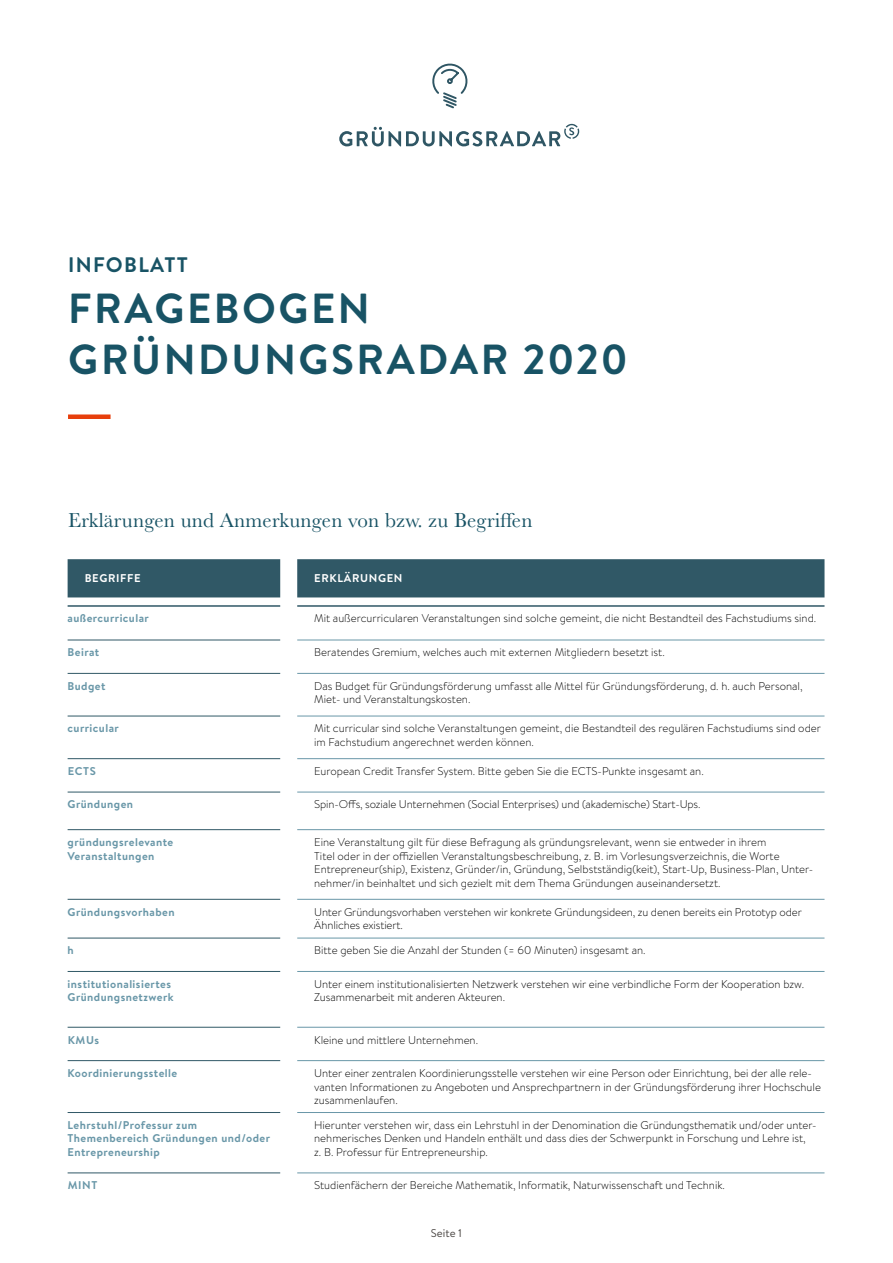
<style>
.page{position:relative;width:893px;height:1263px;background:#fff}
.page>*{position:absolute;margin:0;border:0;box-sizing:border-box;transform-origin:0 0}
.t1{font:700 42px/51px "Brandon Text";letter-spacing:.06em;color:#185365}
.t2{font:21px "Baskerville MT Std";letter-spacing:.01em;color:#185365}
.t3{font:700 21px "Brandon Text";letter-spacing:.06em;color:#185365}
.t4{font:300 11.25px/13.5px "Brandon Text";color:#000}
.t5{font:700 11.25px/13.5px "Brandon Text";letter-spacing:.04em;color:#6997a8}
.t6{font:700 11.25px "Brandon Text";letter-spacing:.06em;color:#fff}
.t7{font:11.25px "Brandon Text";color:#4b4744}
</style>
<div class="page">
<div style="left:68px;top:414px;width:43px;height:5px;background:#e73f0c"></div>
<div style="left:68px;top:559px;width:756px;height:38px;background:#305866"></div>
<hr style="left:297px;top:640px;width:527px;height:1px;background:#6997a8">
<hr style="left:297px;top:673px;width:527px;height:1px;background:#6997a8">
<hr style="left:297px;top:716px;width:527px;height:1px;background:#6997a8">
<hr style="left:297px;top:758px;width:527px;height:1px;background:#6997a8">
<hr style="left:297px;top:792px;width:527px;height:1px;background:#6997a8">
<hr style="left:297px;top:829px;width:527px;height:1px;background:#6997a8">
<hr style="left:297px;top:899px;width:527px;height:1px;background:#6997a8">
<hr style="left:297px;top:1112px;width:527px;height:1px;background:#6997a8">
<hr style="left:297px;top:1172px;width:527px;height:1px;background:#6997a8">
<hr style="left:68px;top:605px;width:212px;height:2px;background:#305866">
<hr style="left:297px;top:605px;width:527px;height:2px;background:#305866">
<hr style="left:68px;top:640px;width:212px;height:1px;background:#305866">
<hr style="left:68px;top:673px;width:212px;height:1px;background:#305866">
<hr style="left:68px;top:716px;width:212px;height:1px;background:#305866">
<hr style="left:68px;top:758px;width:212px;height:1px;background:#305866">
<hr style="left:68px;top:792px;width:212px;height:1px;background:#305866">
<hr style="left:68px;top:829px;width:212px;height:1px;background:#305866">
<hr style="left:68px;top:899px;width:212px;height:1px;background:#305866">
<hr style="left:68px;top:1112px;width:212px;height:1px;background:#305866">
<hr style="left:68px;top:1172px;width:212px;height:1px;background:#305866">
<hr style="left:297px;top:938px;width:527px;height:1px;background:#6997a8">
<hr style="left:297px;top:971px;width:527px;height:1px;background:#6997a8">
<hr style="left:68px;top:938px;width:212px;height:1px;background:#305866">
<hr style="left:68px;top:971px;width:212px;height:1px;background:#305866">
<hr style="left:297px;top:1027px;width:527px;height:1px;background:#6997a8">
<hr style="left:297px;top:1060px;width:527px;height:1px;background:#6997a8">
<hr style="left:68px;top:1027px;width:212px;height:1px;background:#305866">
<hr style="left:68px;top:1060px;width:212px;height:1px;background:#305866">
<svg style="left:339px;top:124px;width:240px;height:22px"></svg>
<svg style="left:432px;top:64px;width:36px;height:45px"></svg>
<h2 class="t3" style="left:68px;top:250px;width:121px">INFOBLATT</h2>
<h1 class="t1" style="left:68px;top:282px;width:561px">FRAGEBOGEN<br>GRÜNDUNGSRADAR 2020</h1>
<h2 class="t2" style="left:68px;top:508px;width:466px">Erklärungen und Anmerkungen von bzw. zu Begriffen</h2>
<p class="t6" style="left:85px;top:570px;width:57px">BEGRIFFE</p>
<p class="t6" style="left:314px;top:570px;width:90px">ERKLÄRUNGEN</p>
<p class="t5" style="left:68px;top:611px;width:83px">außercurricular</p>
<p class="t4" style="left:314px;top:611px;width:503px">Mit außercurricularen Veranstaltungen sind solche gemeint, die nicht Bestandteil des Fachstudiums sind.</p>
<p class="t5" style="left:68px;top:645px;width:33px">Beirat</p>
<p class="t4" style="left:314px;top:645px;width:352px">Beratendes Gremium, welches auch mit externen Mitgliedern besetzt ist.</p>
<p class="t5" style="left:68px;top:679px;width:39px">Budget</p>
<p class="t4" style="left:314px;top:679px;width:490px">Das Budget für Gründungsförderung umfasst alle Mittel für Gründungsförderung, d. h. auch Personal,<br>Miet- und Veranstaltungskosten.</p>
<p class="t5" style="left:68px;top:721px;width:53px">curricular</p>
<p class="t4" style="left:314px;top:721px;width:508px">Mit curricular sind solche Veranstaltungen gemeint, die Bestandteil des regulären Fachstudiums sind oder im Fachstudium angerechnet werden können.</p>
<p class="t5" style="left:68px;top:764px;width:30px">ECTS</p>
<p class="t4" style="left:314px;top:764px;width:391px">European Credit Transfer System. Bitte geben Sie die ECTS-Punkte insgesamt an.</p>
<p class="t5" style="left:68px;top:797px;width:67px">Gründungen</p>
<p class="t4" style="left:314px;top:797px;width:388px">Spin-Offs, soziale Unternehmen (Social Enterprises) und (akademische) Start-Ups.</p>
<p class="t5" style="left:68px;top:835px;width:107px">gründungsrelevante<br>Veranstaltungen</p>
<p class="t4" style="left:314px;top:835px;width:500px">Eine Veranstaltung gilt für diese Befragung als gründungsrelevant, wenn sie entweder in ihrem<br>Titel oder in der offiziellen Veranstaltungsbeschreibung, z. B. im Vorlesungsverzeichnis, die Worte Entrepreneur(ship), Existenz, Gründer/in, Gründung, Selbstständig(keit), Start-Up, Business-Plan, Unter&shy;nehmer/in beinhaltet und sich gezielt mit dem Thema Gründungen auseinandersetzt.</p>
<p class="t5" style="left:68px;top:905px;width:108px">Gründungsvorhaben</p>
<p class="t4" style="left:314px;top:905px;width:489px">Unter Gründungsvorhaben verstehen wir konkrete Gründungsideen, zu denen bereits ein Prototyp oder<br>Ähnliches existiert.</p>
<p class="t5" style="left:68px;top:943px;width:8px">h</p>
<p class="t4" style="left:314px;top:943px;width:333px">Bitte geben Sie die Anzahl der Stunden (= 60 Minuten) insgesamt an.</p>
<p class="t5" style="left:68px;top:977px;width:108px">institutionalisiertes<br>Gründungsnetzwerk</p>
<p class="t4" style="left:314px;top:977px;width:491px">Unter einem institutionalisierten Netzwerk verstehen wir eine verbindliche Form der Kooperation bzw.<br>Zusammenarbeit mit anderen Akteuren.</p>
<p class="t5" style="left:68px;top:1033px;width:33px">KMUs</p>
<p class="t4" style="left:314px;top:1032px;width:165px">Kleine und mittlere Unternehmen.</p>
<p class="t5" style="left:68px;top:1066px;width:111px">Koordinierungsstelle</p>
<p class="t4" style="left:314px;top:1066px;width:508px">Unter einer zentralen Koordinierungsstelle verstehen wir eine Person oder Einrichtung, bei der alle rele&shy;vanten Informationen zu Angeboten und Ansprechpartnern in der Gründungsförderung ihrer Hochschule zusammenlaufen.</p>
<p class="t5" style="left:68px;top:1118px;width:204px">Lehrstuhl/Professur zum<br>Themenbereich Gründungen und/oder<br>Entrepreneurship</p>
<p class="t4" style="left:314px;top:1118px;width:504px">Hierunter verstehen wir, dass ein Lehrstuhl in der Denomination die Gründungsthematik und/oder unter&shy;nehmerisches Denken und Handeln enthält und dass dies der Schwerpunkt in Forschung und Lehre ist,<br>z. B. Professur für Entrepreneurship.</p>
<p class="t5" style="left:68px;top:1178px;width:31px">MINT</p>
<p class="t4" style="left:314px;top:1178px;width:412px">Studienfächern der Bereiche Mathematik, Informatik, Naturwissenschaft und Technik.</p>
<p class="t7" style="left:431px;top:1226px;width:33px">Seite 1</p>
</div>
